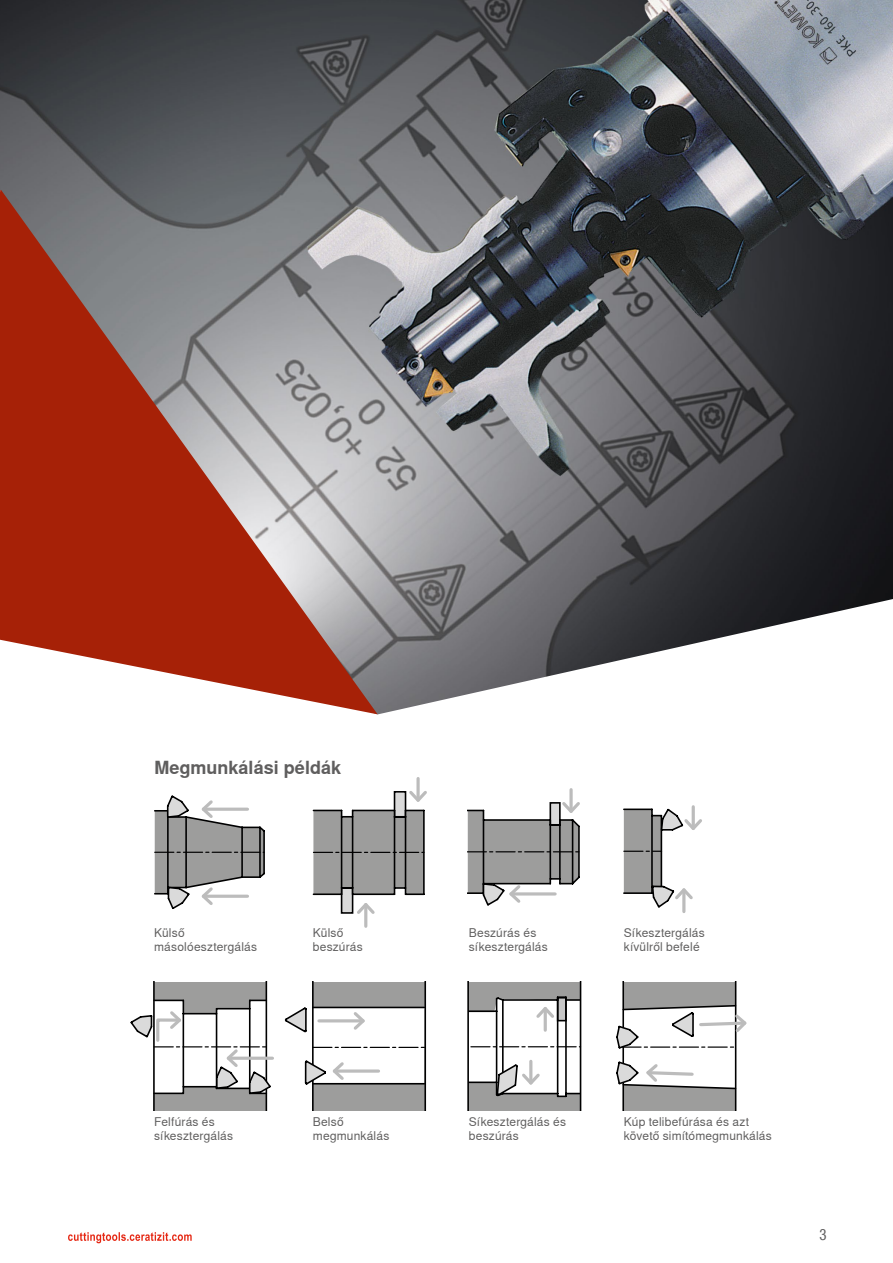
<style>
.page{position:relative;width:893px;height:1263px;background:#fff}
.page>*{position:absolute;margin:0;border:0;box-sizing:border-box;transform-origin:0 0}
.t1{font:700 18px "Ceratizit Sans Global";color:#5f5e5e}
.t2{font:15px "Nimbus Sans WNT Global Cond";color:#5f5e5e}
.t3{font:12px/14.4px "Ceratizit Sans Global";letter-spacing:.015em;color:#5f5e5e}
</style>
<div class="page">
<img style="left:0;top:0;width:893px;height:714px">
<svg style="left:154px;top:795px;width:111px;height:114px"></svg>
<svg style="left:130px;top:982px;width:144px;height:128px"></svg>
<svg style="left:285px;top:982px;width:142px;height:128px"></svg>
<hr style="left:682px;top:890px;width:3px;height:21px;background:#bcbcbc">
<svg style="left:624px;top:807px;width:78px;height:100px"></svg>
<svg style="left:569px;top:790px;width:4px;height:9px"></svg>
<svg style="left:468px;top:799px;width:112px;height:107px"></svg>
<hr style="left:364px;top:904px;width:3px;height:22px;background:#bcbcbc">
<svg style="left:416px;top:778px;width:4px;height:10px"></svg>
<svg style="left:313px;top:788px;width:114px;height:129px"></svg>
<svg style="left:467px;top:982px;width:114px;height:128px"></svg>
<svg style="left:616px;top:982px;width:131px;height:128px"></svg>
<svg style="left:0;top:190px;width:378px;height:524px;background:#a86f65"></svg>
<svg style="left:68px;top:1232px;width:124px;height:11px"></svg>
<h1 class="t1" style="left:154px;top:757px;width:188px">Megmunkálási példák</h1>
<p class="t3" style="left:154px;top:925px;width:105px">Külső másolóesztergálás</p>
<p class="t3" style="left:313px;top:925px;width:51px">Külső beszúrás</p>
<p class="t3" style="left:469px;top:925px;width:80px">Beszúrás és síkesztergálás</p>
<p class="t3" style="left:624px;top:925px;width:82px">Síkesztergálás kívülről befelé</p>
<p class="t3" style="left:469px;top:1114px;width:99px">Síkesztergálás és beszúrás</p>
<p class="t3" style="left:154px;top:1114px;width:80px">Felfúrás és síkesztergálás</p>
<p class="t3" style="left:624px;top:1114px;width:150px">Kúp telibefúrása és azt követő simítómegmunkálás</p>
<p class="t3" style="left:313px;top:1114px;width:78px">Belső megmunkálás</p>
<p class="t2" style="left:819px;top:1226px;width:9px">3</p>
</div>
